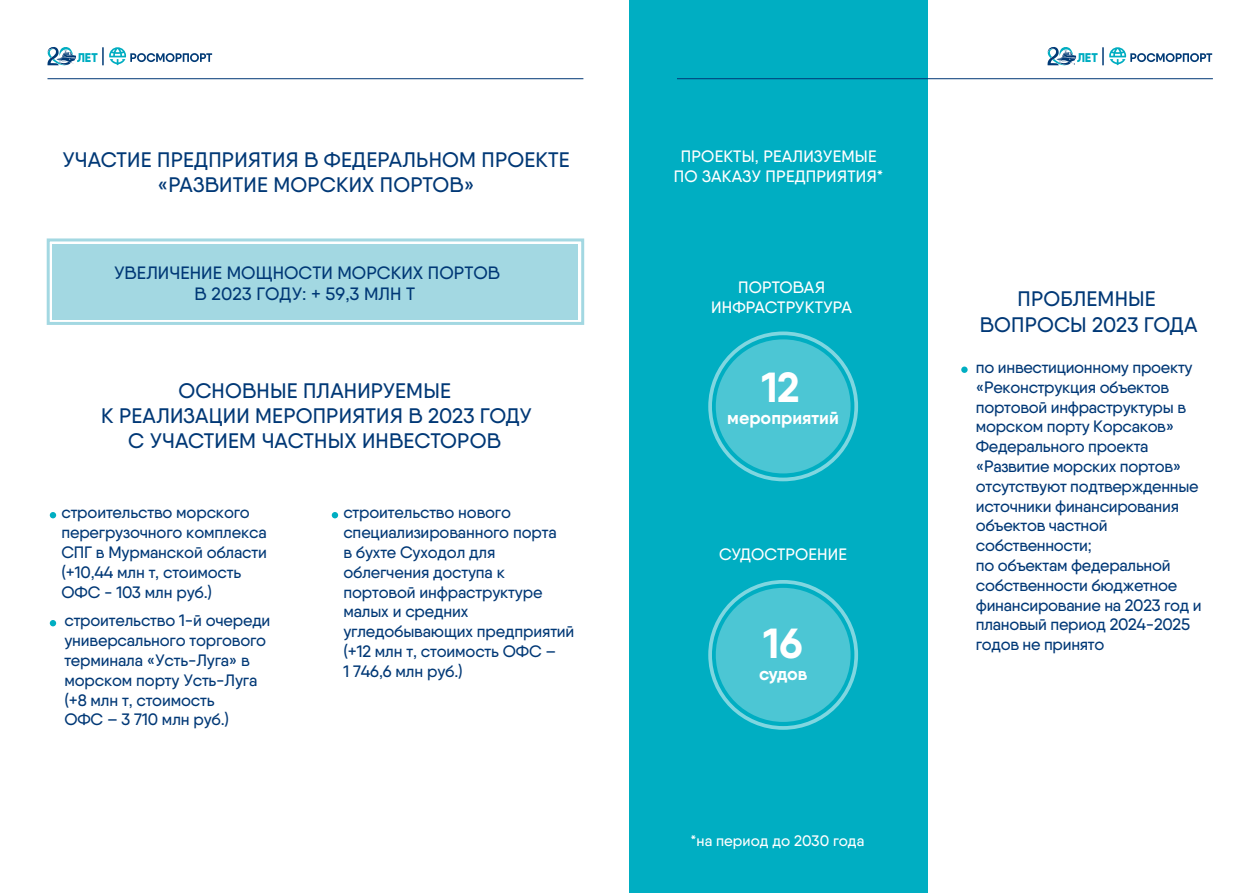
<style>
.page{position:relative;width:1259px;height:893px;background:#fff}
.page>*{position:absolute;margin:0;border:0;box-sizing:border-box;transform-origin:0 0}
.t1{font:700 42px "Qanelas";color:#fff}
.t2{font:500 21px/25.2px "Qanelas";letter-spacing:.01em;color:#003876;text-align:center}
.t3{font:700 18px "Qanelas";color:#fff}
.t4{font:500 17.85px/21.5px "Qanelas";letter-spacing:.005em;color:#003876;text-align:center}
.t5{font:500 16.5px/19.8px "Qanelas";letter-spacing:-.01em;color:#003876}
.t6{font:500 16.5px/19.8px "Qanelas";letter-spacing:.01em;color:#fff;text-align:center}
.t7{font:500 15.15px "Qanelas";color:#fff}
</style>
<div class="page">
<svg style="left:332px;top:512px;width:6px;height:6px"></svg>
<hr style="left:47px;top:78px;width:536px;height:1px;background:#003876">
<svg style="left:47px;top:47px;width:165px;height:19px"></svg>
<div style="left:47px;top:238px;width:537px;height:87px;border:3px solid #a3d8e2"></div>
<div style="left:53px;top:244px;width:525px;height:76px;background:#a3d8e2"></div>
<svg style="left:50px;top:512px;width:6px;height:6px"></svg>
<svg style="left:50px;top:620px;width:6px;height:6px"></svg>
<div style="left:629px;top:0;width:299px;height:893px;background:#00aec2"></div>
<hr style="left:677px;top:78px;width:536px;height:1px;background:#003876">
<svg style="left:1109px;top:47px;width:103px;height:18px"></svg>
<svg style="left:1047px;top:47px;width:56px;height:19px"></svg>
<div style="left:708px;top:331px;width:150px;height:150px;border:4px solid #fff;border-radius:50%"></div>
<div style="left:716px;top:339px;width:134px;height:134px;background:#4cc6d4;border-radius:50%"></div>
<div style="left:708px;top:580px;width:150px;height:150px;border:4px solid #fff;border-radius:50%"></div>
<div style="left:716px;top:588px;width:134px;height:134px;background:#4cc6d4;border-radius:50%"></div>
<svg style="left:961px;top:367px;width:6px;height:6px"></svg>
<p class="t2" style="left:62px;top:148px;width:509px">УЧАСТИЕ ПРЕДПРИЯТИЯ В ФЕДЕРАЛЬНОМ ПРОЕКТЕ «РАЗВИТИЕ МОРСКИХ ПОРТОВ»</p>
<p class="t4" style="left:114px;top:262px;width:388px">УВЕЛИЧЕНИЕ МОЩНОСТИ МОРСКИХ ПОРТОВ<br>В 2023 ГОДУ: + 59,3 МЛН Т</p>
<p class="t2" style="left:101px;top:378px;width:432px">ОСНОВНЫЕ ПЛАНИРУЕМЫЕ<br>К РЕАЛИЗАЦИИ МЕРОПРИЯТИЯ В 2023 ГОДУ<br>С УЧАСТИЕМ ЧАСТНЫХ ИНВЕСТОРОВ</p>
<p class="t5" style="left:61px;top:503px;width:207px">строительство морского перегрузочного комплекса<br>СПГ в Мурманской области (+10,44 млн т, стоимость<br>ОФС - 103 млн руб.)</p>
<p class="t5" style="left:64px;top:611px;width:207px">строительство 1-й очереди универсального торгового терминала «Усть-Луга» в морском порту Усть-Луга (+8 млн т, стоимость<br>ОФС – 3 710 млн руб.)</p>
<p class="t5" style="left:343px;top:503px;width:232px">строительство нового специализированного порта<br>в бухте Суходол для облегчения доступа к портовой инфраструктуре малых и средних угледобывающих предприятий (+12 млн т, стоимость ОФС –<br>1 746,6 млн руб.)</p>
<p class="t6" style="left:674px;top:147px;width:211px">ПРОЕКТЫ, РЕАЛИЗУЕМЫЕ<br>ПО ЗАКАЗУ ПРЕДПРИЯТИЯ*</p>
<p class="t6" style="left:711px;top:278px;width:143px">ПОРТОВАЯ<br>ИНФРАСТРУКТУРА</p>
<h1 class="t1" style="left:762px;top:365px;width:39px">12</h1>
<p class="t3" style="left:727px;top:408px;width:113px">мероприятий</p>
<p class="t6" style="left:719px;top:545px;width:129px">СУДОСТРОЕНИЕ</p>
<h1 class="t1" style="left:763px;top:621px;width:41px">16</h1>
<p class="t3" style="left:759px;top:664px;width:50px">судов</p>
<p class="t7" style="left:690px;top:833px;width:175px">*на период до 2030 года</p>
<p class="t2" style="left:979px;top:287px;width:219px">ПРОБЛЕМНЫЕ<br>ВОПРОСЫ 2023 ГОДА</p>
<p class="t5" style="left:976px;top:358px;width:227px">по инвестиционному проекту «Реконструкция объектов портовой инфраструктуры в морском порту Корсаков»<br>Федерального проекта «Развитие морских портов» отсутствуют подтвержденные источники финансирования объектов частной собственности;<br>по объектам федеральной собственности бюджетное финансирование на 2023 год и плановый период 2024-2025 годов не принято</p>
</div>
